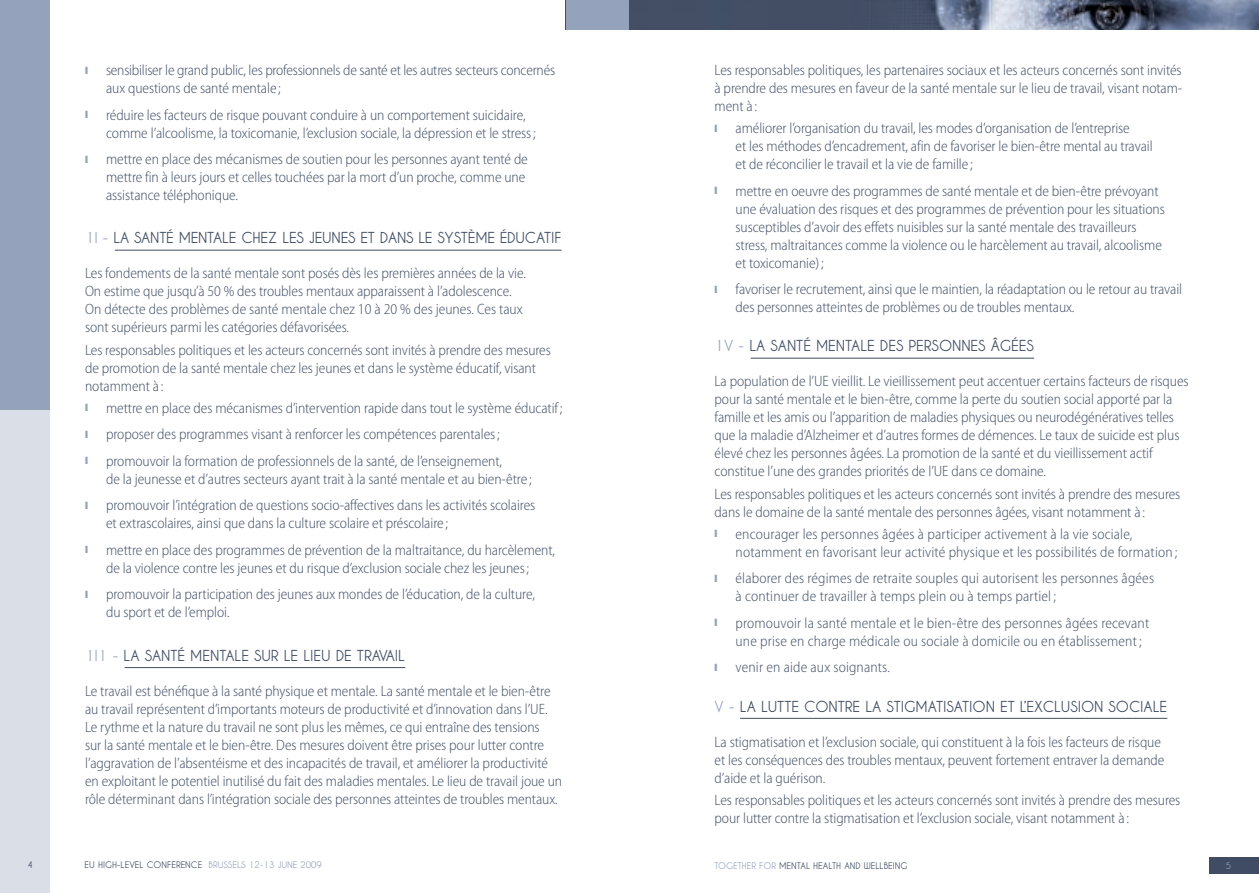
<style>
.page{position:relative;width:1259px;height:893px;background:#fff}
.page>*{position:absolute;margin:0;border:0;box-sizing:border-box;transform-origin:0 0}
.body_def{font:300 semi-condensed 15px/18px "Myriad Pro";letter-spacing:-.005em;color:#3f4c63}
.sub_underlined{font:700 15px "Caviar Dreams";letter-spacing:-.005em;color:#3f4c63}
.t1{font:700 9px "Caviar Dreams";color:#3f4c63}
.t2{font:700 9px "Caviar Dreams";color:#94a2bb}
.s1{color:#94a2bb}
</style>
<div class="page">
<div style="left:0;top:0;width:50px;height:893px;background:#dadee7"></div>
<div style="left:566px;top:0;width:63px;height:30px;background:#94a2bb"></div>
<svg style="left:629px;top:0;width:630px;height:30px;background:#59647b"></svg>
<div style="left:1209px;top:857px;width:50px;height:17px;background:#3f4c63"></div>
<div style="left:0;top:0;width:50px;height:409px;background:#94a2bb"></div>
<hr style="left:115px;top:250px;width:446px;height:1px;background:#3f4c63">
<hr style="left:125px;top:667px;width:280px;height:1px;background:#3f4c63">
<hr style="left:750px;top:358px;width:284px;height:1px;background:#3f4c63">
<hr style="left:740px;top:718px;width:427px;height:1px;background:#3f4c63">
<p class="body_def" style="left:106px;top:61px;width:450px;text-indent:-21px"><span class="s1">❙</span> sensibiliser le grand public, les professionnels de santé et les autres secteurs concernés aux questions de santé mentale;</p>
<p class="body_def" style="left:106px;top:106px;width:431px;text-indent:-21px"><span class="s1">❙</span> réduire les facteurs de risque pouvant conduire à un comportement suicidaire, comme l’alcoolisme, la toxicomanie, l’exclusion sociale, la dépression et le stress;</p>
<p class="body_def" style="left:106px;top:150px;width:423px;text-indent:-21px"><span class="s1">❙</span> mettre en place des mécanismes de soutien pour les personnes ayant tenté de mettre fin à leurs jours et celles touchées par la mort d’un proche, comme une assistance téléphonique.</p>
<p class="sub_underlined" style="left:85px;top:230px;width:478px"><span class="s1">1I -</span> LA SANTÉ MENTALE CHEZ LES JEUNES ET DANS LE SYSTÈME ÉDUCATIF</p>
<p class="body_def" style="left:85px;top:265px;width:442px">Les fondements de la santé mentale sont posés dès les premières années de la vie.<br>On estime que jusqu’à 50 % des troubles mentaux apparaissent à l’adolescence.<br>On détecte des problèmes de santé mentale chez 10 à 20 % des jeunes. Ces taux sont supérieurs parmi les catégories défavorisées.</p>
<p class="body_def" style="left:85px;top:341px;width:467px">Les responsables politiques et les acteurs concernés sont invités à prendre des mesures de promotion de la santé mentale chez les jeunes et dans le système éducatif, visant notamment à:</p>
<p class="body_def" style="left:85px;top:399px;width:479px"><span class="s1">❙</span> mettre en place des mécanismes d’intervention rapide dans tout le système éducatif;</p>
<p class="body_def" style="left:85px;top:426px;width:416px"><span class="s1">❙</span> proposer des programmes visant à renforcer les compétences parentales;</p>
<p class="body_def" style="left:106px;top:452px;width:427px;text-indent:-21px"><span class="s1">❙</span> promouvoir la formation de professionnels de la santé, de l’enseignement,<br>de la jeunesse et d’autres secteurs ayant trait à la santé mentale et au bien-être;</p>
<p class="body_def" style="left:106px;top:497px;width:431px;text-indent:-21px"><span class="s1">❙</span> promouvoir l’intégration de questions socio-affectives dans les activités scolaires et extrascolaires, ainsi que dans la culture scolaire et préscolaire;</p>
<p class="body_def" style="left:85px;top:541px;width:471px;text-align:center"><span class="s1">❙</span> mettre en place des programmes de prévention de la maltraitance, du harcèlement, de la violence contre les jeunes et du risque d’exclusion sociale chez les jeunes;</p>
<p class="body_def" style="left:106px;top:586px;width:430px;text-indent:-21px"><span class="s1">❙</span> promouvoir la participation des jeunes aux mondes de l’éducation, de la culture, du sport et de l’emploi.</p>
<p class="sub_underlined" style="left:85px;top:647px;width:321px"><span class="s1">1I 1 -</span> LA SANTÉ MENTALE SUR LE LIEU DE TRAVAIL</p>
<p class="body_def" style="left:85px;top:682px;width:478px">Le travail est bénéfique à la santé physique et mentale. La santé mentale et le bien-être au travail représentent d’importants moteurs de productivité et d’innovation dans l’UE.<br>Le rythme et la nature du travail ne sont plus les mêmes, ce qui entraîne des tensions<br>sur la santé mentale et le bien-être. Des mesures doivent être prises pour lutter contre l’aggravation de l’absentéisme et des incapacités de travail, et améliorer la productivité en exploitant le potentiel inutilisé du fait des maladies mentales. Le lieu de travail joue un rôle déterminant dans l’intégration sociale des personnes atteintes de troubles mentaux.</p>
<p class="body_def" style="left:714px;top:61px;width:469px;text-align:justify">Les responsables politiques, les partenaires sociaux et les acteurs concernés sont invités à prendre des mesures en faveur de la santé mentale sur le lieu de travail, visant notam&shy;ment à:</p>
<p class="body_def" style="left:735px;top:120px;width:419px;text-indent:-21px"><span class="s1">❙</span> améliorer l’organisation du travail, les modes d’organisation de l’entreprise<br>et les méthodes d’encadrement, afin de favoriser le bien-être mental au travail et de réconcilier le travail et la vie de famille;</p>
<p class="body_def" style="left:735px;top:182px;width:431px;text-indent:-21px"><span class="s1">❙</span> mettre en oeuvre des programmes de santé mentale et de bien-être prévoyant une évaluation des risques et des programmes de prévention pour les situations susceptibles d’avoir des effets nuisibles sur la santé mentale des travailleurs stress, maltraitances comme la violence ou le harcèlement au travail, alcoolisme et toxicomanie);</p>
<p class="body_def" style="left:735px;top:281px;width:448px;text-indent:-21px"><span class="s1">❙</span> favoriser le recrutement, ainsi que le maintien, la réadaptation ou le retour au travail des personnes atteintes de problèmes ou de troubles mentaux.</p>
<p class="sub_underlined" style="left:714px;top:338px;width:321px"><span class="s1">1V -</span> LA SANTÉ MENTALE DES PERSONNES ÂGÉES</p>
<p class="body_def" style="left:714px;top:373px;width:475px">La population de l’UE vieillit. Le vieillissement peut accentuer certains facteurs de risques pour la santé mentale et le bien-être, comme la perte du soutien social apporté par la famille et les amis ou l’apparition de maladies physiques ou neurodégénératives telles que la maladie d’Alzheimer et d’autres formes de démences. Le taux de suicide est plus élevé chez les personnes âgées. La promotion de la santé et du vieillissement actif constitue l’une des grandes priorités de l’UE dans ce domaine.</p>
<p class="body_def" style="left:714px;top:485px;width:467px">Les responsables politiques et les acteurs concernés sont invités à prendre des mesures dans le domaine de la santé mentale des personnes âgées, visant notamment à:</p>
<p class="body_def" style="left:735px;top:525px;width:443px;text-indent:-21px"><span class="s1">❙</span> encourager les personnes âgées à participer activement à la vie sociale, notamment en favorisant leur activité physique et les possibilités de formation;</p>
<p class="body_def" style="left:735px;top:570px;width:420px;text-indent:-21px"><span class="s1">❙</span> élaborer des régimes de retraite souples qui autorisent les personnes âgées à continuer de travailler à temps plein ou à temps partiel;</p>
<p class="body_def" style="left:735px;top:614px;width:415px;text-indent:-21px"><span class="s1">❙</span> promouvoir la santé mentale et le bien-être des personnes âgées recevant une prise en charge médicale ou sociale à domicile ou en établissement;</p>
<p class="body_def" style="left:714px;top:659px;width:177px"><span class="s1">❙</span> venir en aide aux soignants.</p>
<p class="sub_underlined" style="left:714px;top:698px;width:454px"><span class="s1">V -</span> LA LUTTE CONTRE LA STIGMATISATION ET L’EXCLUSION SOCIALE</p>
<p class="body_def" style="left:714px;top:733px;width:451px">La stigmatisation et l’exclusion sociale, qui constituent à la fois les facteurs de risque et les conséquences des troubles mentaux, peuvent fortement entraver la demande d’aide et la guérison.</p>
<p class="body_def" style="left:714px;top:791px;width:467px">Les responsables politiques et les acteurs concernés sont invités à prendre des mesures pour lutter contre la stigmatisation et l’exclusion sociale, visant notamment à:</p>
<p class="t1" style="left:28px;top:860px;width:7px">4</p>
<p class="t1" style="left:85px;top:860px;width:239px">EU HIGH-LEVEL CONFERENCE <span class="s1">BRUSSELS 12-13 JUNE 2009</span></p>
<p class="t1" style="left:714px;top:861px;width:193px"><span class="s1">TOGETHER FOR</span> MENTAL HEALTH AND WELLBEING</p>
<p class="t2" style="left:1226px;top:861px;width:7px">5</p>
</div>
